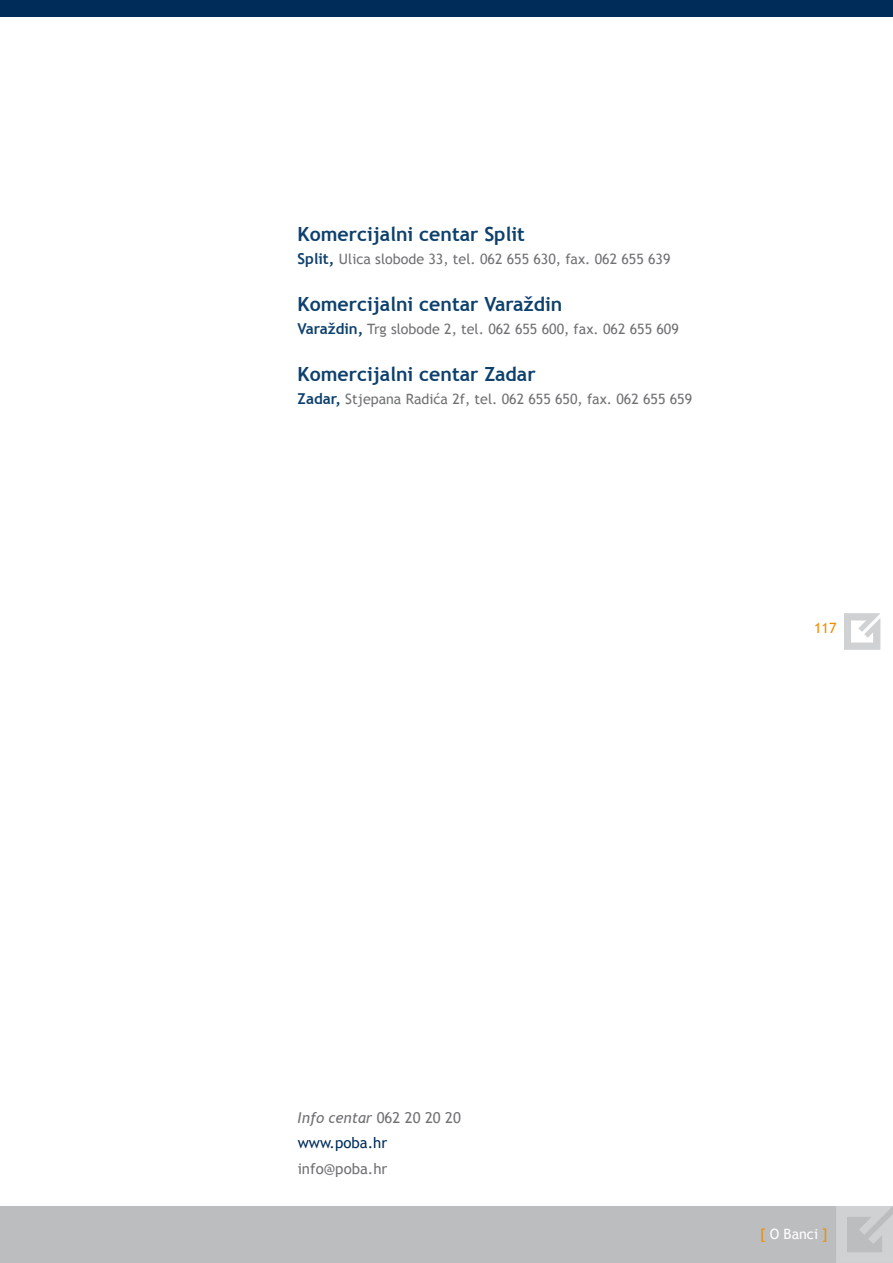
<style>
.page{position:relative;width:893px;height:1263px;background:#fff}
.page>*{position:absolute;margin:0;border:0;box-sizing:border-box;transform-origin:0 0}
.t1{font:700 19.5px "Trebuchet MS";color:#0d406d}
.t2{font:15px/25.5px "Trebuchet MS";color:#002c5a}
.t3{font:15px "Trebuchet MS";color:#707173}
.t4{font:14.25px "Trebuchet MS";color:#707173}
.t5{font:14.25px "Trebuchet MS";color:#fff}
.t6{font:14.25px "Trebuchet MS";color:#f18e00}
.s1{font-weight:700;font-size:15px;color:#0d406d}
.s2{font-style:italic;color:#707173}
.s3{color:#707173}
.s4{color:#f18e00}
</style>
<div class="page">
<div style="left:0;top:1206px;width:893px;height:57px;background:#bcbdbf"></div>
<svg style="left:836px;top:1206px;width:57px;height:57px"></svg>
<div style="left:0;top:0;width:893px;height:16px;background:#002c5a"></div>
<svg style="left:844px;top:613px;width:36px;height:37px"></svg>
<h1 class="t1" style="left:298px;top:222px;width:229px">Komercijalni centar Split</h1>
<p class="t4" style="left:298px;top:251px;width:374px"><span class="s1">Split,</span> Ulica slobode 33, tel. 062 655 630, fax. 062 655 639</p>
<h1 class="t1" style="left:298px;top:292px;width:266px">Komercijalni centar Varaždin</h1>
<p class="t4" style="left:298px;top:321px;width:383px"><span class="s1">Varaždin,</span> Trg slobode 2, tel. 062 655 600, fax. 062 655 609</p>
<h1 class="t1" style="left:298px;top:361px;width:240px">Komercijalni centar Zadar</h1>
<p class="t4" style="left:298px;top:390px;width:396px"><span class="s1">Zadar,</span> Stjepana Radića 2f, tel. 062 655 650, fax. 062 655 659</p>
<p class="t6" style="left:814px;top:619px;width:24px">117</p>
<p class="t2" style="left:298px;top:1105px;width:165px"><span class="s2">Info centar</span> <span class="s3">062 20 20 20 </span>www.poba.hr</p>
<p class="t3" style="left:298px;top:1159px;width:91px">info@poba.hr</p>
<p class="t5" style="left:760px;top:1226px;width:69px"><span class="s4">[</span> O Banci <span class="s4">]</span></p>
</div>
